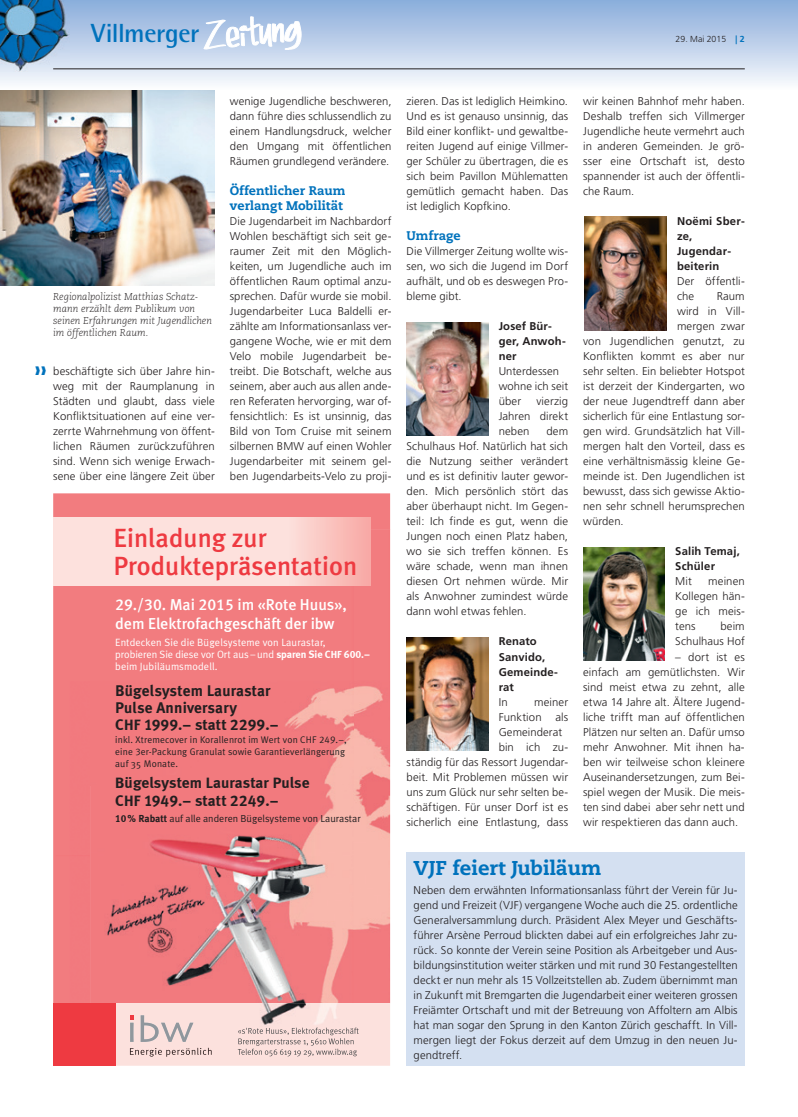
<style>
.page{position:relative;width:798px;height:1117px;background:#fff}
.page>*{position:absolute;margin:0;border:0;box-sizing:border-box;transform-origin:0 0}
.t1{font:500 26.25px/27.4px "Meta Plus";color:#ee3a41}
.t2{font:700 26.25px "Rotis Semi Sans";letter-spacing:-.02em;color:#0072bc}
.t3{font:800 20px "Caecilia";color:#0072bc}
.t4{font:15.75px/18.9px "Meta Medium LF";color:#fff}
.t5{font:15.38px/17.5px "Meta Bold LF";letter-spacing:.01em;color:#231f20}
.t6{font:700 15.38px/16.8px "Meta Plus";letter-spacing:.01em;color:#231f20}
.t7{font:800 12.5px/15px "Caecilia";letter-spacing:.005em;color:#0072bc}
.t8{font:300 11.25px/15px "Frutiger";letter-spacing:.01em;color:#231f20;text-align:justify}
.t9{font:700 11.25px/15px "Frutiger";letter-spacing:.015em;color:#231f20}
.t10{font:10.5px/12.2px "Meta Plus Normal";letter-spacing:.01em;color:#fff}
.t11{font:10.12px "Meta Plus Normal";color:#231f20}
.t12{font:italic 300 10px/12px "Caecilia";color:#231f20}
.t13{font:9.62px/12.2px "Meta Plus Normal";letter-spacing:.015em;color:#231f20}
.t14{font:300 8.75px "Frutiger";color:#231f20}
.s1{font-family:"Myriad";font-weight:700;color:#0072bc}
.s2{font-weight:700;color:#0072bc}
.s3{font-family:"Meta Bold LF"}
.s4{font-family:"Meta Normal LF"}
.s5{font-family:"Meta Plus";font-weight:700}
</style>
<div class="page">
<svg style="left:0;top:0;width:797px;height:83px;background:#bccfe8"></svg>
<svg style="left:204px;top:12px;width:97px;height:45px"></svg>
<img style="left:0;top:0;width:69px;height:71px">
<hr style="left:53px;top:69px;width:691px;height:1px;background:#231f20">
<div style="left:53px;top:585px;width:37px;height:417px;background:#f27c7f"></div>
<img style="left:353px;top:529px;width:37px;height:473px">
<img style="left:90px;top:585px;width:263px;height:417px">
<img style="left:53px;top:1002px;width:337px;height:63px">
<img style="left:238px;top:1027px;width:120px;height:8px">
<img style="left:238px;top:1037px;width:115px;height:8px">
<img style="left:238px;top:1048px;width:119px;height:8px">
<img style="left:130px;top:1047px;width:81px;height:9px">
<img style="left:141px;top:1015px;width:17px;height:26px">
<img style="left:161px;top:1022px;width:32px;height:19px">
<svg style="left:130px;top:1015px;width:4px;height:26px"></svg>
<div style="left:406px;top:852px;width:338px;height:213px;background:#d4e0f1"></div>
<img style="left:406px;top:322px;width:82px;height:113px">
<img style="left:406px;top:637px;width:82px;height:113px">
<img style="left:583px;top:547px;width:81px;height:113px">
<img style="left:584px;top:216px;width:82px;height:114px">
<img style="left:0;top:91px;width:215px;height:194px">
<h1 class="t2" style="left:91px;top:17px;width:110px">Villmerger</h1>
<p class="t14" style="left:675px;top:34px;width:71px">29. Mai 2015 <span class="s1">|</span> <span class="s2">2</span></p>
<p class="t12" style="left:53px;top:291px;width:160px">Regionalpolizist Matthias Schatz&shy;mann erzählt dem Publikum von seinen Erfahrungen mit Jugendlichen im öffentlichen Raum.</p>
<p class="t8" style="left:53px;top:364px;width:163px">beschäftigte sich über Jahre hin&shy;weg mit der Raumplanung in Städten und glaubt, dass viele Konfliktsituationen auf eine ver&shy;zerrte Wahrnehmung von öffent&shy;lichen Räumen zurückzuführen sind. Wenn sich wenige Erwach&shy;sene über eine längere Zeit über</p>
<p class="t8" style="left:230px;top:94px;width:163px">wenige Jugendliche beschweren, dann führe dies schlussendlich zu einem Handlungsdruck, welcher den Umgang mit öffentlichen Räumen grundlegend verändere.</p>
<p class="t7" style="left:230px;top:183px;width:117px">Öffentlicher Raum verlangt Mobilität</p>
<p class="t8" style="left:230px;top:214px;width:163px">Die Jugendarbeit im Nachbardorf Wohlen beschäftigt sich seit ge&shy;raumer Zeit mit den Möglich&shy;keiten, um Jugendliche auch im öffentlichen Raum optimal anzu&shy;sprechen. Dafür wurde sie mobil.<br>Jugendarbeiter Luca Baldelli er&shy;zählte am Informationsanlass ver&shy;gangene Woche, wie er mit dem Velo mobile Jugendarbeit be&shy;treibt. Die Botschaft, welche aus seinem, aber auch aus allen ande&shy;ren Referaten hervorging, war of&shy;fensichtlich: Es ist unsinnig, das Bild von Tom Cruise mit seinem silbernen BMW auf einen Wohler Jugendarbeiter mit seinem gel&shy;ben Jugendarbeits-Velo zu proji-</p>
<h1 class="t1" style="left:113px;top:524px;width:245px">Einladung zur<br>Produktepräsentation</h1>
<h3 class="t4" style="left:115px;top:595px;width:233px">29./30. Mai 2015 im «Rote Huus», dem Elektrofachgeschäft der ibw</h3>
<p class="t10" style="left:115px;top:636px;width:256px">Entdecken Sie die Bügelsysteme von Laurastar, probieren Sie diese vor Ort aus – und <span class="s3">sparen Sie CHF 600.– </span>beim Jubiläumsmodell.</p>
<h3 class="t6" style="left:115px;top:682px;width:157px">Bügelsystem Laurastar<br>Pulse Anniversary</h3>
<h3 class="t5" style="left:115px;top:716px;width:165px">CHF 1999.– statt 2299.–</h3>
<p class="t13" style="left:115px;top:733px;width:233px">inkl. Xtremecover in Korallenrot im Wert von CHF <span class="s4">249.–, </span>eine <span class="s4">3</span>er-Packung Granulat sowie Garantieverlängerung auf 35 Monate.</p>
<h3 class="t5" style="left:115px;top:773px;width:196px">Bügelsystem Laurastar Pulse<br>CHF 1949.– statt 2249.–</h3>
<p class="t11" style="left:115px;top:812px;width:247px"><span class="s3">10 %</span> <span class="s5">Rabatt</span> auf alle anderen Bügelsysteme von Laurastar</p>
<p class="t8" style="left:583px;top:94px;width:163px">wir keinen Bahnhof mehr haben.<br>Deshalb treffen sich Villmerger Jugendliche heute vermehrt auch in anderen Gemeinden. Je grö&shy;sser eine Ortschaft ist, desto spannender ist auch der öffentli&shy;che Raum.</p>
<p class="t9" style="left:676px;top:214px;width:69px">Noëmi Sber&shy;ze,<br>Jugendar&shy;beiterin</p>
<p class="t8" style="left:676px;top:274px;width:69px">Der öffentli&shy;che</p>
<p class="t8" style="left:406px;top:94px;width:163px">zieren. Das ist lediglich Heimkino.<br>Und es ist genauso unsinnig, das Bild einer konflikt- und gewaltbe&shy;reiten Jugend auf einige Villmer&shy;ger Schüler zu übertragen, die es sich beim Pavillon Mühlematten gemütlich gemacht haben. Das ist lediglich Kopfkino.</p>
<p class="t7" style="left:406px;top:228px;width:56px">Umfrage</p>
<p class="t8" style="left:406px;top:244px;width:163px">Die Villmerger Zeitung wollte wis&shy;sen, wo sich die Jugend im Dorf aufhält, und ob es deswegen Pro&shy;bleme gibt.</p>
<p class="t9" style="left:498px;top:319px;width:69px">Josef Bür&shy;ger, Anwoh&shy;ner</p>
<p class="t8" style="left:498px;top:364px;width:71px;text-align:left">Unterdessen wohne ich seit über</p>
<p class="t8" style="left:716px;top:289px;width:29px">Raum</p>
<p class="t8" style="left:676px;top:304px;width:69px">wird in Vill-</p>
<p class="t8" style="left:676px;top:319px;width:69px">mergen zwar</p>
<p class="t8" style="left:583px;top:334px;width:163px">von Jugendlichen genutzt, zu</p>
<p class="t8" style="left:583px;top:349px;width:163px">Konflikten kommt es aber nur</p>
<p class="t8" style="left:583px;top:364px;width:163px">sehr selten. Ein beliebter Hotspot</p>
<p class="t8" style="left:583px;top:379px;width:163px">ist derzeit der Kindergarten, wo</p>
<p class="t8" style="left:583px;top:394px;width:163px">der neue Jugendtreff dann aber</p>
<p class="t8" style="left:583px;top:409px;width:163px">sicherlich für eine Entlastung sor-</p>
<p class="t8" style="left:583px;top:424px;width:163px">gen wird. Grundsätzlich hat Vill-</p>
<p class="t8" style="left:583px;top:439px;width:163px">mergen halt den Vorteil, dass es</p>
<p class="t8" style="left:583px;top:454px;width:163px">eine verhältnismässig kleine Ge-</p>
<p class="t8" style="left:583px;top:469px;width:163px">meinde ist. Den Jugendlichen ist</p>
<p class="t8" style="left:583px;top:484px;width:163px">bewusst, dass sich gewisse Aktio-</p>
<p class="t8" style="left:583px;top:499px;width:163px">nen sehr schnell herumsprechen</p>
<p class="t8" style="left:583px;top:514px;width:42px">würden.</p>
<p class="t9" style="left:675px;top:544px;width:66px">Salih Temaj,<br>Schüler</p>
<p class="t8" style="left:675px;top:574px;width:18px">Mit</p>
<p class="t8" style="left:498px;top:394px;width:71px;text-indent:38px">vierzig Jahren direkt neben</p>
<p class="t8" style="left:406px;top:424px;width:163px;text-indent:140px">dem Schulhaus Hof. Natürlich hat sich die Nutzung seither verändert und es ist definitiv lauter gewor&shy;den. Mich persönlich stört das aber überhaupt nicht. Im Gegen&shy;teil: Ich finde es gut, wenn die Jungen noch einen Platz haben, wo sie sich treffen können. Es wäre schade, wenn man ihnen diesen Ort nehmen würde. Mir als Anwohner zumindest würde dann wohl etwas fehlen.</p>
<p class="t9" style="left:498px;top:634px;width:61px">Renato<br>Sanvido,<br>Gemeinde&shy;rat</p>
<p class="t8" style="left:498px;top:694px;width:11px">In</p>
<p class="t8" style="left:534px;top:694px;width:35px">meiner</p>
<p class="t8" style="left:498px;top:709px;width:71px">Funktion als</p>
<p class="t8" style="left:498px;top:724px;width:65px">Gemeinderat</p>
<p class="t8" style="left:498px;top:739px;width:71px">bin ich zu-</p>
<p class="t8" style="left:406px;top:754px;width:163px">ständig für das Ressort Jugendar-</p>
<p class="t8" style="left:406px;top:769px;width:163px">beit. Mit Problemen müssen wir</p>
<p class="t8" style="left:406px;top:784px;width:163px">uns zum Glück nur sehr selten be-</p>
<p class="t8" style="left:406px;top:799px;width:163px">schäftigen. Für unser Dorf ist es</p>
<p class="t8" style="left:406px;top:814px;width:163px">sicherlich eine Entlastung, dass</p>
<p class="t8" style="left:675px;top:574px;width:71px;text-indent:33px">meinen Kollegen hän&shy;ge ich meis&shy;tens</p>
<p class="t8" style="left:675px;top:619px;width:71px;text-align:right">beim<br>Schulhaus Hof</p>
<p class="t8" style="left:583px;top:649px;width:163px;text-indent:92px">– dort ist es einfach am gemütlichsten. Wir sind meist etwa zu zehnt, alle etwa 14 Jahre alt. Ältere Jugend&shy;liche trifft man auf öffentlichen Plätzen nur selten an. Dafür umso mehr Anwohner. Mit ihnen ha&shy;ben wir teilweise schon kleinere Auseinandersetzungen, zum Bei&shy;spiel wegen der Musik. Die meis&shy;ten sind dabei aber sehr nett und wir respektieren das dann auch.</p>
<h2 class="t3" style="left:413px;top:855px;width:189px">VJF feiert Jubiläum</h2>
<p class="t8" style="left:413px;top:882px;width:325px">Neben dem erwähnten Informationsanlass führt der Verein für Ju&shy;gend und Freizeit (VJF) vergangene Woche auch die 25. ordentliche Generalversammlung durch. Präsident Alex Meyer und Geschäfts&shy;führer Arsène Perroud blickten dabei auf ein erfolgreiches Jahr zu&shy;rück. So konnte der Verein seine Position als Arbeitgeber und Aus&shy;bildungsinstitution weiter stärken und mit rund 30 Festangestellten deckt er nun mehr als 15 Vollzeitstellen ab. Zudem übernimmt man in Zukunft mit Bremgarten die Jugendarbeit einer weiteren grossen Freiämter Ortschaft und mit der Betreuung von Affoltern am Albis hat man sogar den Sprung in den Kanton Zürich geschafft. In Vill&shy;mergen liegt der Fokus derzeit auf dem Umzug in den neuen Ju&shy;gendtreff.</p>
</div>
